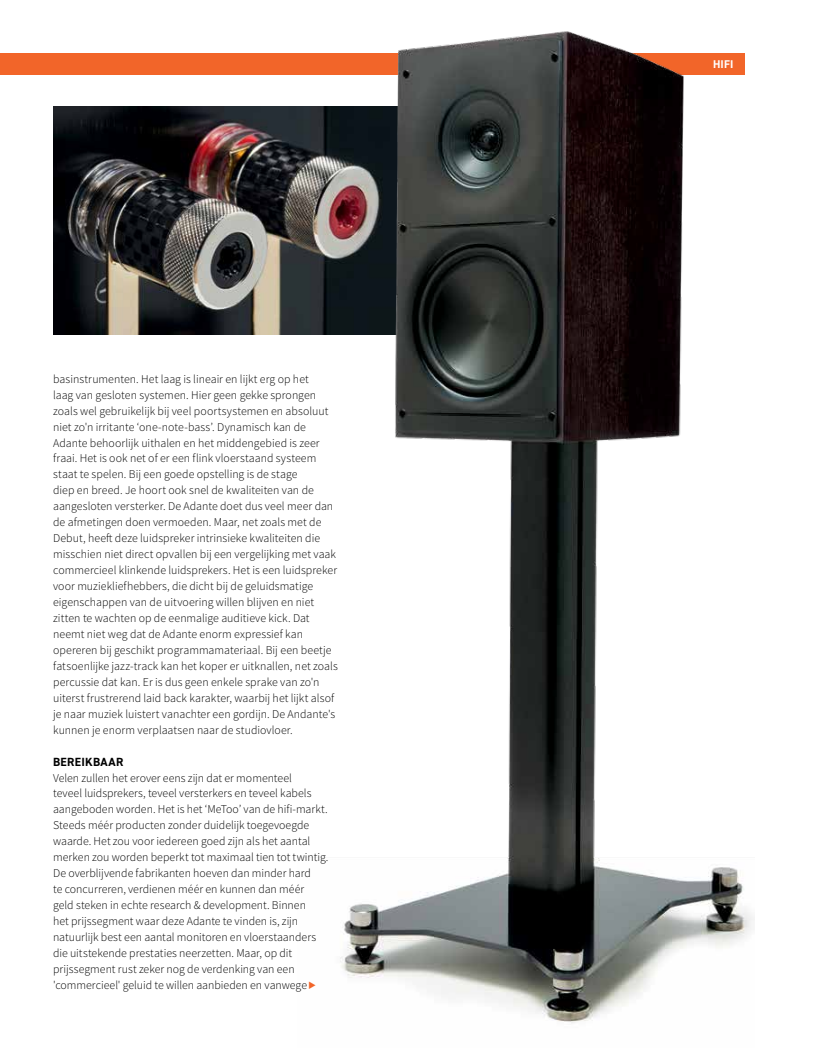
<style>
.page{position:relative;width:815px;height:1049px;background:#fff}
.page>*{position:absolute;margin:0;border:0;box-sizing:border-box;transform-origin:0 0}
.t1{font:300 11.88px/16px "Source Sans Pro";color:#000}
.t2{font:700 11.88px "DIN2014";letter-spacing:.03em;color:#000}
.t3{font:700 11.25px "DIN2014";color:#fff}
</style>
<div class="page">
<img style="left:53px;top:106px;width:245px;height:229px">
<div style="left:0;top:53px;width:744px;height:21px;background:#f26529"></div>
<img style="left:298px;top:31px;width:456px;height:992px">
<svg style="left:309px;top:982px;width:6px;height:7px"></svg>
<p class="t1" style="left:53px;top:371px;width:286px">basinstrumenten. Het laag is lineair en lijkt erg op het<br>laag van gesloten systemen. Hier geen gekke sprongen zoals wel gebruikelijk bij veel poortsystemen en absoluut niet zo'n irritante ‘one-note-bass’. Dynamisch kan de Adante behoorlijk uithalen en het middengebied is zeer fraai. Het is ook net of er een flink vloerstaand systeem staat te spelen. Bij een goede opstelling is de stage<br>diep en breed. Je hoort ook snel de kwaliteiten van de aangesloten versterker. De Adante doet dus veel meer dan de afmetingen doen vermoeden. Maar, net zoals met de Debut, heeft deze luidspreker intrinsieke kwaliteiten die misschien niet direct opvallen bij een vergelijking met vaak commercieel klinkende luidsprekers. Het is een luidspreker voor muziekliefhebbers, die dicht bij de geluidsmatige eigenschappen van de uitvoering willen blijven en niet zitten te wachten op de eenmalige auditieve kick. Dat neemt niet weg dat de Adante enorm expressief kan opereren bij geschikt programmamateriaal. Bij een beetje fatsoenlijke jazz-track kan het koper er uitknallen, net zoals percussie dat kan. Er is dus geen enkele sprake van zo'n uiterst frustrerend laid back karakter, waarbij het lijkt alsof je naar muziek luistert vanachter een gordijn. De Andante's kunnen je enorm verplaatsen naar de studiovloer.</p>
<p class="t2" style="left:53px;top:753px;width:72px">BEREIKBAAR</p>
<p class="t1" style="left:53px;top:769px;width:277px">Velen zullen het erover eens zijn dat er momenteel<br>teveel luidsprekers, teveel versterkers en teveel kabels aangeboden worden. Het is het ‘MeToo’ van de hifi-markt.<br>Steeds méér producten zonder duidelijk toegevoegde waarde. Het zou voor iedereen goed zijn als het aantal merken zou worden beperkt tot maximaal tien tot twintig.<br>De overblijvende fabrikanten hoeven dan minder hard<br>te concurreren, verdienen méér en kunnen dan méér<br>geld steken in echte research &amp; development. Binnen<br>het prijssegment waar deze Adante te vinden is, zijn natuurlijk best een aantal monitoren en vloerstaanders die uitstekende prestaties neerzetten. Maar, op dit prijssegment rust zeker nog de verdenking van een 'commercieel' geluid te willen aanbieden en vanwege</p>
<p class="t3" style="left:713px;top:57px;width:22px">HIFI</p>
</div>
